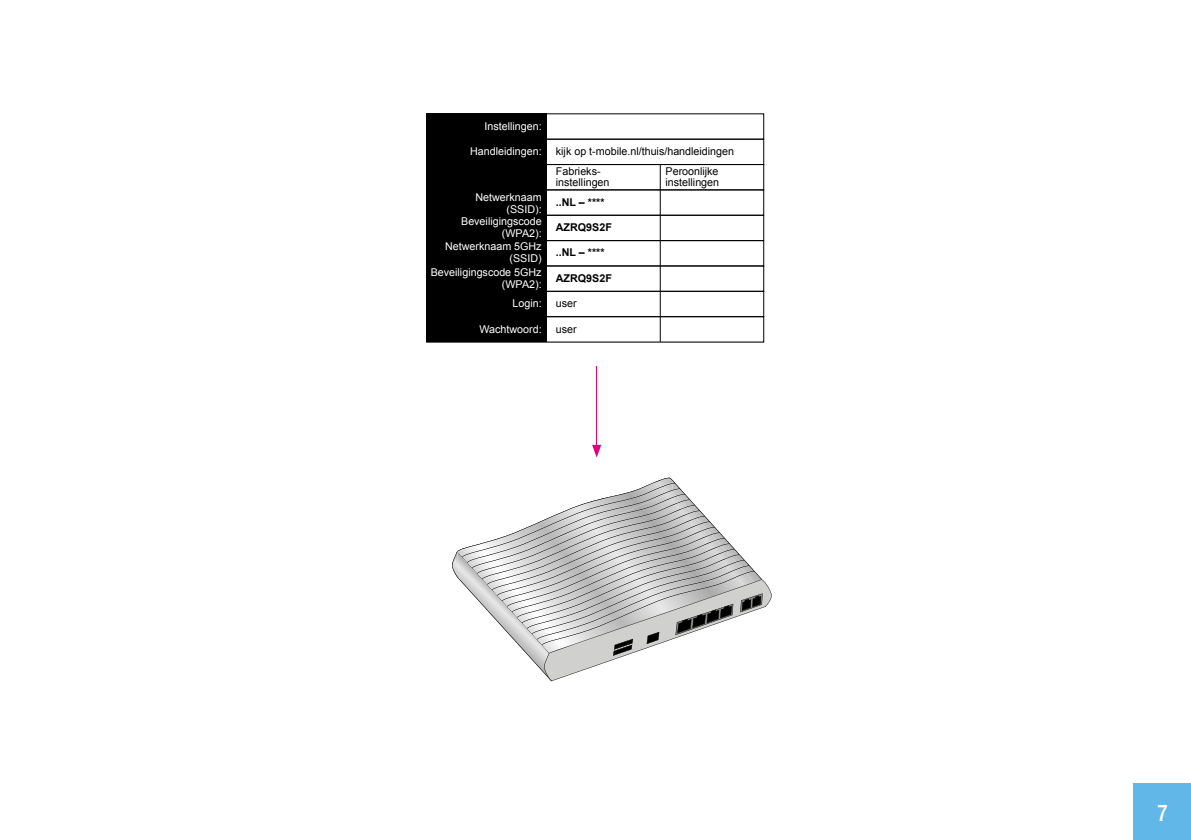
<style>
.page{position:relative;width:1191px;height:840px;background:#fff}
.page>*{position:absolute;margin:0;border:0;box-sizing:border-box;transform-origin:0 0}
.t1{font:24px "Tele Grotesk Fett";color:#fff}
.t2{font:10.8px/12px "Arial";color:#fff;text-align:right}
.t3{font:10.8px/19.8px "Arial";color:#000}
.t4{font:700 10.8px "Arial";color:#000}
</style>
<div class="page">
<div style="left:1133px;top:782px;width:58px;height:57px;background:#61b8e8"></div>
<div style="left:427px;top:114px;width:120px;height:228px;background:#000"></div>
<div style="left:426px;top:215px;width:338px;height:25px;border:1px solid #000"></div>
<div style="left:426px;top:240px;width:338px;height:26px;border:1px solid #000"></div>
<div style="left:426px;top:266px;width:338px;height:25px;border:1px solid #000"></div>
<div style="left:426px;top:291px;width:338px;height:25px;border:1px solid #000"></div>
<div style="left:426px;top:316px;width:338px;height:26px;border:1px solid #000"></div>
<div style="left:426px;top:190px;width:338px;height:25px;border:1px solid #000"></div>
<div style="left:426px;top:164px;width:338px;height:26px;border:1px solid #000"></div>
<div style="left:426px;top:139px;width:338px;height:25px;border:1px solid #000"></div>
<div style="left:426px;top:114px;width:338px;height:25px;border:1px solid #000"></div>
<hr style="left:660px;top:164px;width:1px;height:178px;background:#000">
<hr style="left:596px;top:366px;width:1px;height:82px;background:#e5007d">
<svg style="left:592px;top:444px;width:9px;height:13px"></svg>
<svg style="left:452px;top:477px;width:320px;height:204px"></svg>
<p class="t2" style="left:484px;top:120px;width:59px">Instellingen:</p>
<p class="t2" style="left:470px;top:145px;width:73px">Handleidingen:</p>
<p class="t2" style="left:461px;top:191px;width:82px">Netwerknaam (SSID):<br>Beveiligingscode (WPA2):</p>
<p class="t2" style="left:445px;top:241px;width:98px">Netwerknaam 5GHz (SSID)</p>
<p class="t2" style="left:431px;top:266px;width:112px">Beveiligingscode 5GHz (WPA2):</p>
<p class="t2" style="left:512px;top:297px;width:31px">Login:</p>
<p class="t2" style="left:479px;top:322px;width:64px">Wachtwoord:</p>
<p class="t3" style="left:556px;top:141px;width:180px">kijk op t-mobile.nl/thuis/handleidingen<br>Fabrieks-</p>
<p class="t3" style="left:556px;top:172px;width:55px">instellingen</p>
<p class="t3" style="left:665px;top:166px;width:55px;line-height:10.8px">Peroonlijke instellingen</p>
<p class="t4" style="left:556px;top:195px;width:50px">..NL – ****</p>
<p class="t4" style="left:556px;top:220px;width:58px">AZRQ9S2F</p>
<p class="t4" style="left:556px;top:245px;width:50px">..NL – ****</p>
<p class="t4" style="left:556px;top:271px;width:58px">AZRQ9S2F</p>
<p class="t3" style="left:556px;top:293px;width:22px">user</p>
<p class="t3" style="left:556px;top:319px;width:22px">user</p>
<h1 class="t1" style="left:1157px;top:799px;width:13px">7</h1>
</div>
